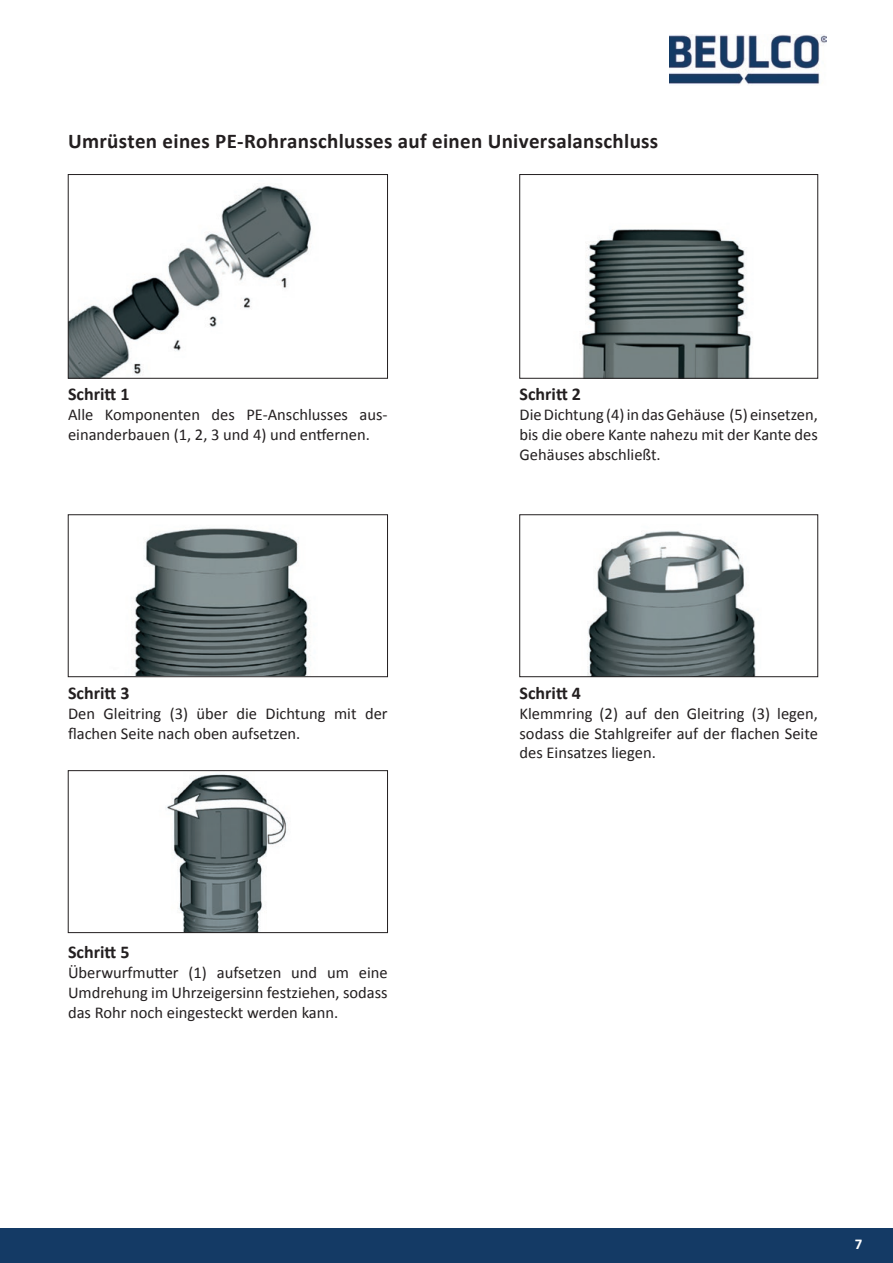
<style>
.page{position:relative;width:893px;height:1263px;background:#fff}
.page>*{position:absolute;margin:0;border:0;box-sizing:border-box;transform-origin:0 0}
.t1{font:700 21px "Calibri";letter-spacing:.015em;color:#231f20}
.t2{font:700 18px "Calibri";color:#231f20}
.t3{font:16.5px/19.8px "Calibri";color:#231f20;text-align:justify}
.t4{font:700 15px "Calibri";color:#fff}
</style>
<div class="page">
<img style="left:670px;top:34px;width:157px;height:51px">
<div style="left:0;top:1229px;width:893px;height:34px;background:#143a65"></div>
<img style="left:70px;top:185px;width:241px;height:191px">
<div style="left:68px;top:174px;width:320px;height:204px;border:1px solid #231f20"></div>
<img style="left:581px;top:229px;width:171px;height:147px">
<div style="left:519px;top:174px;width:299px;height:204px;border:1px solid #231f20"></div>
<img style="left:131px;top:528px;width:177px;height:147px">
<div style="left:68px;top:514px;width:320px;height:163px;border:1px solid #231f20"></div>
<img style="left:587px;top:531px;width:169px;height:144px">
<div style="left:519px;top:514px;width:299px;height:163px;border:1px solid #231f20"></div>
<img style="left:166px;top:774px;width:121px;height:157px">
<div style="left:68px;top:770px;width:320px;height:163px;border:1px solid #231f20"></div>
<p class="t1" style="left:68px;top:127px;width:592px">Umrüsten eines PE-Rohranschlusses auf einen Universalanschluss</p>
<p class="t2" style="left:68px;top:383px;width:63px">Schritt 1</p>
<p class="t3" style="left:68px;top:405px;width:321px">Alle Komponenten des PE-Anschlusses aus&shy;einanderbauen (1, 2, 3 und 4) und entfernen.</p>
<p class="t2" style="left:68px;top:681px;width:63px">Schritt 3</p>
<p class="t3" style="left:68px;top:703px;width:321px">Den Gleitring (3) über die Dichtung mit der flachen Seite nach oben aufsetzen.</p>
<p class="t2" style="left:68px;top:941px;width:63px">Schritt 5</p>
<p class="t3" style="left:68px;top:963px;width:321px">Überwurfmutter (1) aufsetzen und um eine Umdrehung im Uhrzeigersinn festziehen, sodass das Rohr noch eingesteckt werden kann.</p>
<p class="t2" style="left:519px;top:383px;width:63px">Schritt 2</p>
<p class="t3" style="left:519px;top:405px;width:300px">Die Dichtung (4) in das Gehäuse (5) einsetzen, bis die obere Kante nahezu mit der Kante des Gehäuses abschließt.</p>
<p class="t2" style="left:519px;top:681px;width:63px">Schritt 4</p>
<p class="t3" style="left:519px;top:703px;width:300px">Klemmring (2) auf den Gleitring (3) legen, sodass die Stahlgreifer auf der flachen Seite des Einsatzes liegen.</p>
<p class="t4" style="left:855px;top:1234px;width:9px">7</p>
</div>
